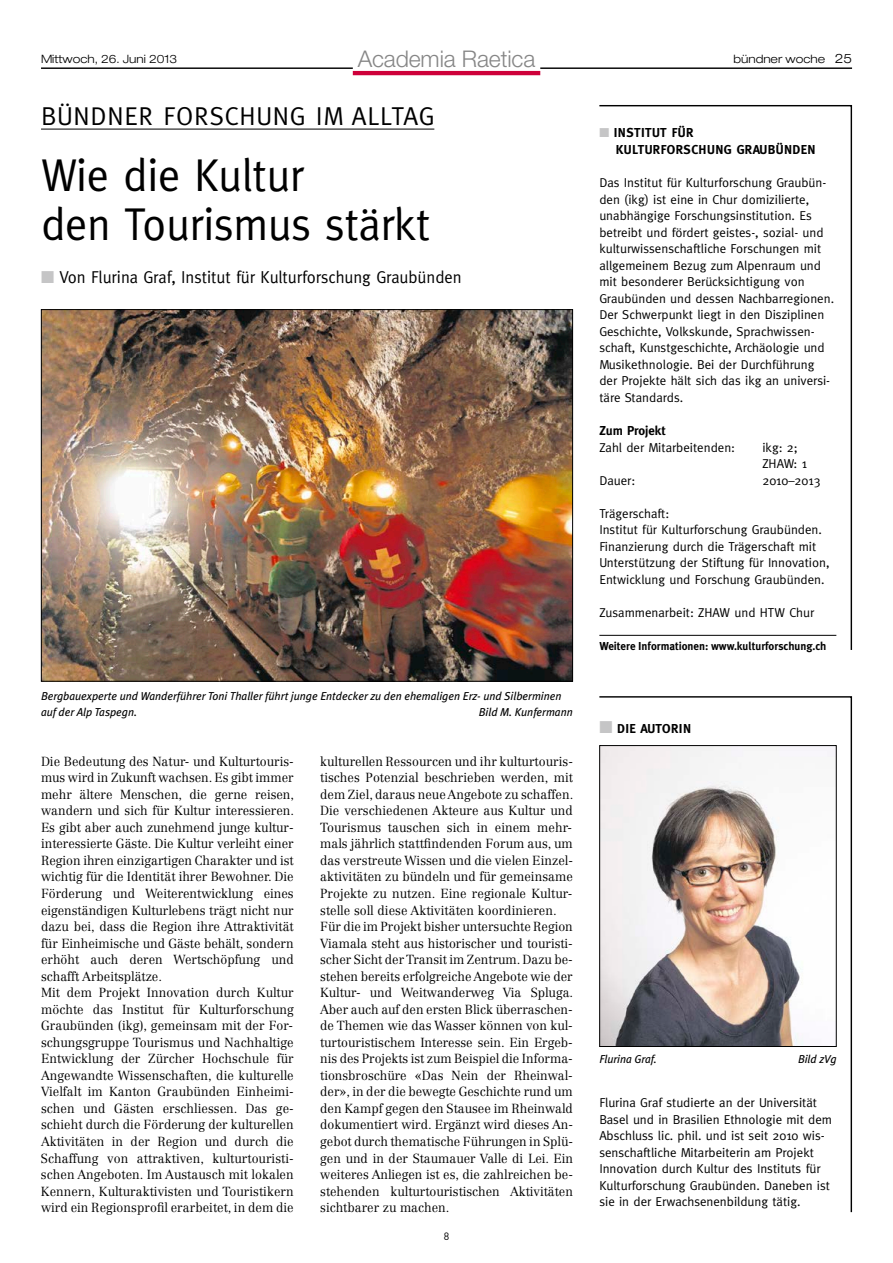
<style>
.page{position:relative;width:893px;height:1263px;background:#fff}
.page>*{position:absolute;margin:0;border:0;box-sizing:border-box;transform-origin:0 0}
.t1{font:46.05px/48.9px "Meta";letter-spacing:-.005em;color:#000;scale:.96 1}
.t2{font:25.95px "Meta";letter-spacing:.03em;color:#000}
.t3{font:300 22.95px "Helvetica Neue LT Std";color:#868686}
.t4{font:17.25px "Meta";color:#000;scale:.96 1}
.t5{font:300 12.9px/16.5px "Centennial LT Std";color:#000;scale:.96 1}
.t6{font:12.9px/16.5px "Meta";color:#000}
.t7{font:700 12.9px/16.5px "Meta";letter-spacing:.03em;color:#000}
.t8{font:italic 11.55px/16.5px "Meta Plus";color:#000}
.t9{font:700 11.55px "Meta Plus";color:#000;scale:.96 1}
.t10{font:300 expanded 11.55px "Helvetica Neue LT Std";color:#000}
.t11{font:10.5px "DIN";color:#000}
.s1{font-size:12.9px}
.s2{color:#c5c5c6}
.s3{font-weight:700}
</style>
<div class="page">
<hr style="left:41px;top:67px;width:811px;height:2px;background:#000">
<div style="left:353px;top:64px;width:187px;height:5px;background:#fff"></div>
<hr style="left:353px;top:71px;width:187px;height:4px;background:#ce003a">
<hr style="left:41px;top:129px;width:393px;height:1px;background:#000">
<svg style="left:599px;top:105px;width:254px;height:545px"></svg>
<hr style="left:599px;top:635px;width:237px;height:1px;background:#000">
<svg style="left:599px;top:696px;width:254px;height:517px"></svg>
<img style="left:43px;top:311px;width:528px;height:368px">
<img style="left:601px;top:747px;width:233px;height:298px">
<div style="left:599px;top:745px;width:237px;height:302px;border:1px solid #000"></div>
<p class="t10" style="left:41px;top:52px;width:138px">Mittwoch, 26. Juni 2013</p>
<p class="t3" style="left:358px;top:45px;width:179px">Academia Raetica</p>
<p class="t10" style="left:733px;top:52px;width:120px">bündner woche <span class="s1">25</span></p>
<p class="t2" style="left:41px;top:101px;width:395px">BÜNDNER FORSCHUNG IM ALLTAG</p>
<p class="t1" style="left:41px;top:150px;width:407px">Wie die Kultur<br>den Tourismus stärkt</p>
<p class="t4" style="left:41px;top:267px;width:440px"><span class="s2">■</span> Von Flurina Graf, Institut für Kulturforschung Graubünden</p>
<p class="t7" style="left:616px;top:125px;width:201px;text-indent:-16px"><span class="s2">■</span> INSTITUT FÜR<br>KULTURFORSCHUNG GRAUBÜNDEN</p>
<p class="t6" style="left:599px;top:174px;width:236px">Das Institut für Kulturforschung Graubün&shy;den (ikg) ist eine in Chur domizilierte, unabhängige Forschungsinstitution. Es betreibt und fördert geistes-, sozial- und kulturwissenschaftliche Forschungen mit allgemeinem Bezug zum Alpenraum und mit besonderer Berücksichtigung von Graubünden und dessen Nachbarregionen.<br>Der Schwerpunkt liegt in den Disziplinen Geschichte, Volkskunde, Sprachwissen&shy;schaft, Kunstgeschichte, Archäologie und Musikethnologie. Bei der Durchführung der Projekte hält sich das ikg an universi&shy;täre Standards.</p>
<p class="t6" style="left:599px;top:422px;width:137px"><span class="s3">Zum Projekt<br></span>Zahl der Mitarbeitenden:</p>
<p class="t6" style="left:762px;top:439px;width:46px">ikg: 2;<br>ZHAW: 1</p>
<p class="t8" style="left:41px;top:687px;width:522px">Bergbauexperte und Wanderführer Toni Thaller führt junge Entdecker zu den ehemaligen Erz- und Silberminen auf der Alp Taspegn.</p>
<p class="t8" style="left:479px;top:704px;width:96px">Bild M. Kunfermann</p>
<p class="t5" style="left:41px;top:753px;width:265px">Die Bedeutung des Natur- und Kulturtouris&shy;mus wird in Zukunft wachsen. Es gibt immer mehr ältere Menschen, die gerne reisen, wandern und sich für Kultur interessieren.<br>Es gibt aber auch zunehmend junge kultur&shy;interessierte Gäste. Die Kultur verleiht einer Region ihren einzigartigen Charakter und ist wichtig für die Identität ihrer Bewohner. Die Förderung und Weiterentwicklung eines eigenständigen Kulturlebens trägt nicht nur dazu bei, dass die Region ihre Attraktivität für Einheimische und Gäste behält, sondern erhöht auch deren Wertschöpfung und schafft Arbeitsplätze.<br>Mit dem Projekt Innovation durch Kultur möchte das Institut für Kulturforschung Graubünden (ikg), gemeinsam mit der For&shy;schungsgruppe Tourismus und Nachhaltige Entwicklung der Zürcher Hochschule für Angewandte Wissenschaften, die kulturelle Vielfalt im Kanton Graubünden Einheimi&shy;schen und Gästen erschliessen. Das ge&shy;schieht durch die Förderung der kulturellen Aktivitäten in der Region und durch die Schaffung von attraktiven, kulturtouristi&shy;schen Angeboten. Im Austausch mit lokalen Kennern, Kulturaktivisten und Touristikern wird ein Regionsprofil erarbeitet, in dem die</p>
<p class="t5" style="left:320px;top:753px;width:265px">kulturellen Ressourcen und ihr kulturtouris&shy;tisches Potenzial beschrieben werden, mit dem Ziel, daraus neue Angebote zu schaffen.<br>Die verschiedenen Akteure aus Kultur und Tourismus tauschen sich in einem mehr&shy;mals jährlich stattfindenden Forum aus, um das verstreute Wissen und die vielen Einzel&shy;aktivitäten zu bündeln und für gemeinsame Projekte zu nutzen. Eine regionale Kultur&shy;stelle soll diese Aktivitäten koordinieren.<br>Für die im Projekt bisher untersuchte Region Viamala steht aus historischer und touristi&shy;scher Sicht derTransit im Zentrum. Dazu be&shy;stehen bereits erfolgreiche Angebote wie der Kultur- und Weitwanderweg Via Spluga.<br>Aber auch auf den ersten Blick überraschen&shy;de Themen wie das Wasser können von kul&shy;turtouristischem Interesse sein. Ein Ergeb&shy;nis des Projekts ist zum Beispiel die Informa&shy;tionsbroschüre «Das Nein der Rheinwal&shy;der», in der die bewegte Geschichte rund um den Kampf gegen den Stausee im Rheinwald dokumentiert wird. Ergänzt wird dieses An&shy;gebot durch thematische Führungen in Splü&shy;gen und in der Staumauer Valle di Lei. Ein weiteres Anliegen ist es, die zahlreichen be&shy;stehenden kulturtouristischen Aktivitäten sichtbarer zu machen.</p>
<p class="t11" style="left:444px;top:1229px;width:7px">8</p>
<p class="t6" style="left:599px;top:472px;width:37px">Dauer:</p>
<p class="t6" style="left:762px;top:472px;width:60px">2010–2013</p>
<p class="t6" style="left:599px;top:505px;width:232px">Trägerschaft:<br>Institut für Kulturforschung Graubünden.<br>Finanzierung durch die Trägerschaft mit Unterstützung der Stiftung für Innovation, Entwicklung und Forschung Graubünden.</p>
<p class="t6" style="left:599px;top:604px;width:216px">Zusammenarbeit: ZHAW und HTW Chur</p>
<p class="t9" style="left:599px;top:639px;width:238px">Weitere Informationen: www.kulturforschung.ch</p>
<p class="t7" style="left:599px;top:720px;width:93px"><span class="s2">■</span> DIE AUTORIN</p>
<p class="t8" style="left:599px;top:1051px;width:59px">Flurina Graf.</p>
<p class="t8" style="left:798px;top:1051px;width:40px">Bild zVg</p>
<p class="t6" style="left:599px;top:1094px;width:234px">Flurina Graf studierte an der Universität Basel und in Brasilien Ethnologie mit dem Abschluss lic. phil. und ist seit 2010 wis&shy;senschaftliche Mitarbeiterin am Projekt Innovation durch Kultur des Instituts für Kulturforschung Graubünden. Daneben ist sie in der Erwachsenenbildung tätig.</p>
</div>
